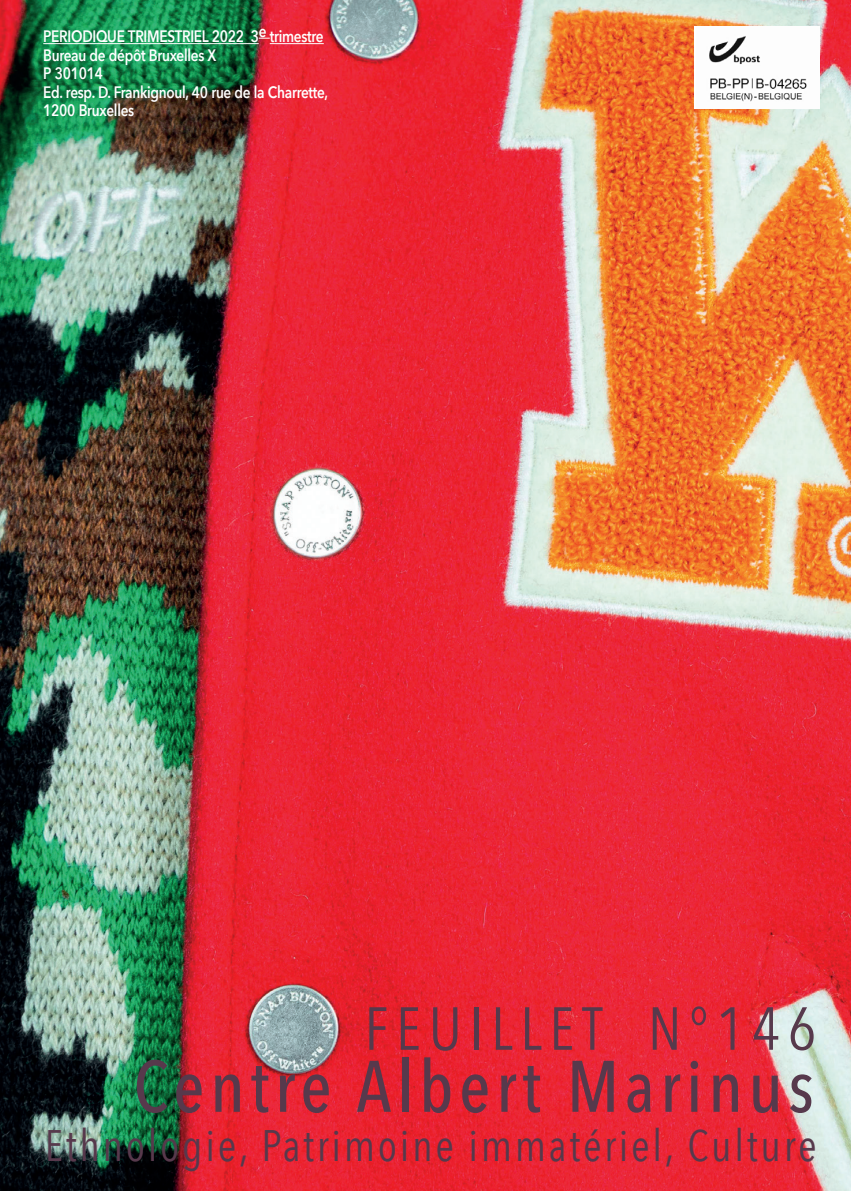
<style>
.page{position:relative;width:851px;height:1191px;background:#fff}
.page>*{position:absolute;margin:0;border:0;box-sizing:border-box;transform-origin:0 0}
.t1{font:500 72px "Avenir Next Condensed";letter-spacing:.075em;color:#57394c}
.t2{font:60px "Avenir Next Condensed";letter-spacing:.13em;color:#57394c}
.t3{font:44px "Avenir Next Condensed";letter-spacing:.06em;color:#57394c}
.t4{font:600 16.6px/18.4px "Avenir Next";letter-spacing:-.02em;color:#fff;scale:.82 1}
</style>
<div class="page">
<img style="left:0;top:0;width:850px;height:1191px">
<hr style="left:43px;top:43px;width:216px;height:1px;background:#fff">
<hr style="left:270px;top:43px;width:54px;height:1px;background:#fff">
<img style="left:694px;top:27px;width:125px;height:82px">
<p class="t4" style="left:43px;top:27px;width:343px">PERIODIQUE TRIMESTRIEL 2022 3e trimestre</p>
<p class="t4" style="left:43px;top:45px;width:212px">Bureau de dépôt Bruxelles X</p>
<p class="t4" style="left:43px;top:64px;width:74px">P 301014</p>
<p class="t4" style="left:43px;top:82px;width:349px">Ed. resp. D. Frankignoul, 40 rue de la Charrette,<br>1200 Bruxelles</p>
<p class="t2" style="left:364px;top:977px;width:453px">FEUILLET N°146</p>
<p class="t1" style="left:133px;top:1043px;width:682px">Centre Albert Marinus</p>
<p class="t3" style="left:45px;top:1107px;width:773px">Ethnologie, Patrimoine immatériel, Culture</p>
</div>
